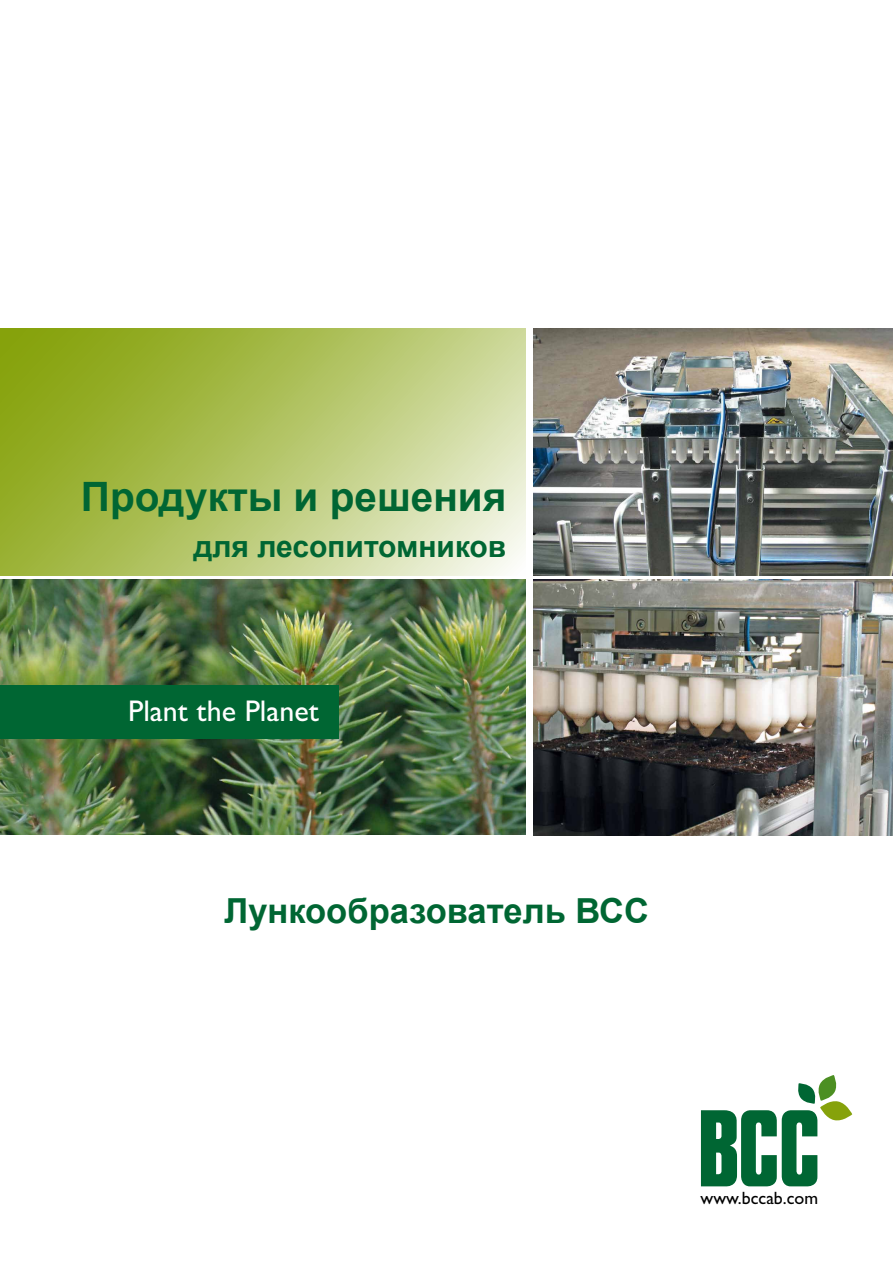
<style>
.page{position:relative;width:893px;height:1263px;background:#fff}
.page>*{position:absolute;margin:0;border:0;box-sizing:border-box;transform-origin:0 0}
.t1{font:700 40.5px "Arial";color:#063}
.t2{font:700 34.5px "Arial";color:#063}
.t3{font:700 30px "Arial";color:#063}
.t4{font:500 30px "Gill Sans MT Pro";color:#fff}
.t5{font:17.85px "Gill Sans";color:#000}
</style>
<div class="page">
<img style="left:533px;top:328px;width:360px;height:247px">
<svg style="left:0;top:328px;width:526px;height:247px;background:#b4c569"></svg>
<img style="left:533px;top:580px;width:360px;height:256px">
<img style="left:0;top:580px;width:526px;height:255px">
<div style="left:0;top:685px;width:339px;height:54px;background:#063"></div>
<svg style="left:701px;top:1075px;width:151px;height:112px"></svg>
<p class="t1" style="left:81px;top:470px;width:427px">Продукты и решения</p>
<p class="t3" style="left:194px;top:526px;width:314px">для лесопитомников</p>
<p class="t4" style="left:128px;top:693px;width:193px">Plant the Planet</p>
<p class="t2" style="left:224px;top:888px;width:426px">Лункообразователь ВСС</p>
<p class="t5" style="left:701px;top:1187px;width:119px">www.bccab.com</p>
</div>
